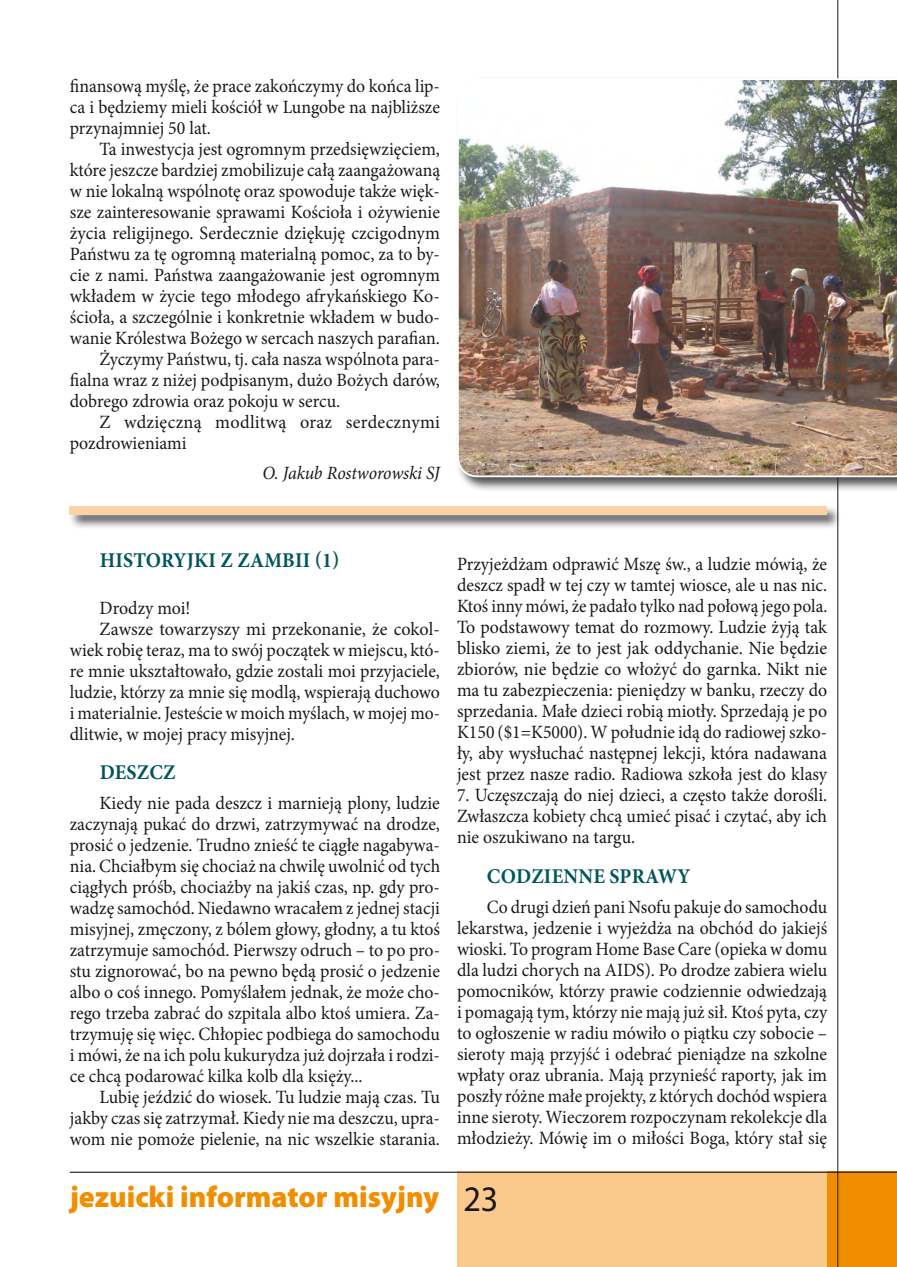
<style>
.page{position:relative;width:897px;height:1267px;background:#fff}
.page>*{position:absolute;margin:0;border:0;box-sizing:border-box;transform-origin:0 0}
.t1{font:900 30px "Myriad Pro";color:#f18e00}
._01_tytuł_działu_3b{font:700 21px "Minion Pro";letter-spacing:.01em;color:#00575b;scale:.95 1}
._01_tytuł_działu_3{font:700 21px "Minion Pro";letter-spacing:.01em;color:#00575b;scale:.95 1}
._01_tekst_główny{font:18.75px/21px "Minion Pro";color:#1a171c;text-align:justify;scale:.95 1}
._01_tekst_główny-2{font:18.75px/21px "Minion Pro";color:#1a171c;text-align:justify;scale:.96 1}
._01_tekst_główny-3{font:18.75px/21px "Minion Pro";color:#1a171c;text-align:justify;scale:.94 1}
._01_tekst_główny-4{font:18.75px/21px "Minion Pro";color:#1a171c;text-align:justify}
._01_tekst_główny_pod{font:italic 18.75px "Minion Pro";letter-spacing:-.01em;color:#1a171c;scale:.95 1}
.s1{font-weight:400;font-size:36px;color:#1a171c}
</style>
<div class="page">
<div style="left:457px;top:1171px;width:370px;height:95px;background:#fbc98c"></div>
<div style="left:827px;top:1171px;width:69px;height:95px;background:#f18e00"></div>
<hr style="left:70px;top:1171px;width:826px;height:1px;background:#1a171c">
<hr style="left:837px;top:0;width:1px;height:1266px;background:#1a171c">
<div style="left:68px;top:504px;width:773px;height:25px;background:#1a171c;opacity:.75"></div>
<div style="left:70px;top:506px;width:757px;height:9px;background:#fcd4a3"></div>
<div style="left:455px;top:76px;width:441px;height:416px;background:#1a171c;opacity:.75"></div>
<img style="left:457px;top:78px;width:439px;height:399px">
<p class="_01_tekst_główny" style="left:70px;top:76px;width:391px">finansową myślę, że prace zakończymy do końca lip&shy;ca i będziemy mieli kościół w Lungobe na najbliższe przynajmniej 50 lat.</p>
<p class="_01_tekst_główny" style="left:70px;top:139px;width:391px;text-indent:30px">Ta inwestycja jest ogromnym przedsięwzięciem, które jeszcze bardziej zmobilizuje całą zaangażowaną w nie lokalną wspólnotę oraz spowoduje także więk&shy;sze zainteresowanie sprawami Kościoła i ożywienie życia religijnego. Serdecznie dziękuję czcigodnym Państwu za tę ogromną materialną pomoc, za to by&shy;cie z nami. Państwa zaangażowanie jest ogromnym wkładem w życie tego młodego afrykańskiego Ko&shy;ścioła, a szczególnie i konkretnie wkładem w budo&shy;wanie Królestwa Bożego w sercach naszych parafian.</p>
<p class="_01_tekst_główny" style="left:70px;top:349px;width:391px;text-indent:30px">Życzymy Państwu, tj. cała nasza wspólnota para&shy;fialna wraz z niżej podpisanym, dużo Bożych darów, dobrego zdrowia oraz pokoju w sercu.</p>
<p class="_01_tekst_główny-4" style="left:70px;top:412px;width:372px;text-indent:30px">Z wdzięczną modlitwą oraz serdecznymi pozdrowieniami</p>
<p class="_01_tekst_główny_pod" style="left:262px;top:460px;width:188px">O. Jakub Rostworowski SJ</p>
<p class="_01_tytuł_działu_3" style="left:100px;top:545px;width:254px">HISTORYJKI Z ZAMBII (1)</p>
<p class="_01_tekst_główny" style="left:100px;top:597px;width:97px">Drodzy moi!</p>
<p class="_01_tekst_główny-4" style="left:70px;top:618px;width:371px;text-indent:30px">Zawsze towarzyszy mi przekonanie, że cokol&shy;wiek robię teraz, ma to swój początek w miejscu, któ&shy;re mnie ukształtowało, gdzie zostali moi przyjaciele, ludzie, którzy za mnie się modlą, wspierają duchowo i materialnie. Jesteście w moich myślach, w mojej mo&shy;dlitwie, w mojej pracy misyjnej.</p>
<p class="_01_tytuł_działu_3b" style="left:100px;top:757px;width:81px">DESZCZ</p>
<p class="_01_tekst_główny-2" style="left:70px;top:792px;width:387px;text-indent:30px">Kiedy nie pada deszcz i marnieją plony, ludzie zaczynają pukać do drzwi, zatrzymywać na drodze, prosić o jedzenie. Trudno znieść te ciągłe nagabywa&shy;nia. Chciałbym się chociaż na chwilę uwolnić od tych ciągłych próśb, chociażby na jakiś czas, np. gdy pro&shy;wadzę samochód. Niedawno wracałem z jednej stacji misyjnej, zmęczony, z bólem głowy, głodny, a tu ktoś zatrzymuje samochód. Pierwszy odruch – to po pro&shy;stu zignorować, bo na pewno będą prosić o jedzenie albo o coś innego. Pomyślałem jednak, że może cho&shy;rego trzeba zabrać do szpitala albo ktoś umiera. Za&shy;trzymuję się więc. Chłopiec podbiega do samochodu i mówi, że na ich polu kukurydza już dojrzała i rodzi&shy;ce chcą podarować kilka kolb dla księży...</p>
<p class="_01_tekst_główny" style="left:70px;top:1086px;width:391px;text-indent:30px">Lubię jeździć do wiosek. Tu ludzie mają czas. Tu jakby czas się zatrzymał. Kiedy nie ma deszczu, upra&shy;wom nie pomoże pielenie, na nic wszelkie starania.</p>
<p class="_01_tekst_główny" style="left:457px;top:553px;width:391px">Przyjeżdżam odprawić Mszę św., a ludzie mówią, że deszcz spadł w tej czy w tamtej wiosce, ale u nas nic.<br>Ktoś inny mówi, że padało tylko nad połową jego pola.<br>To podstawowy temat do rozmowy. Ludzie żyją tak blisko ziemi, że to jest jak oddychanie. Nie będzie zbiorów, nie będzie co włożyć do garnka. Nikt nie ma tu zabezpieczenia: pieniędzy w banku, rzeczy do sprzedania. Małe dzieci robią miotły. Sprzedają je po K150 ($1=K5000). W południe idą do radiowej szko&shy;ły, aby wysłuchać następnej lekcji, która nadawana jest przez nasze radio. Radiowa szkoła jest do klasy</p>
<p class="_01_tekst_główny" style="left:457px;top:784px;width:391px">7. Uczęszczają do niej dzieci, a często także dorośli.<br>Zwłaszcza kobiety chcą umieć pisać i czytać, aby ich nie oszukiwano na targu.</p>
<p class="_01_tytuł_działu_3b" style="left:487px;top:861px;width:216px">CODZIENNE SPRAWY</p>
<p class="_01_tekst_główny-3" style="left:457px;top:896px;width:395px;text-indent:30px">Co drugi dzień pani Nsofu pakuje do samochodu lekarstwa, jedzenie i wyjeżdża na obchód do jakiejś wioski. To program Home Base Care (opieka w domu dla ludzi chorych na AIDS). Po drodze zabiera wielu pomocników, którzy prawie codziennie odwiedzają i pomagają tym, którzy nie mają już sił. Ktoś pyta, czy to ogłoszenie w radiu mówiło o piątku czy sobocie – sieroty mają przyjść i odebrać pieniądze na szkolne wpłaty oraz ubrania. Mają przynieść raporty, jak im poszły różne małe projekty, z których dochód wspiera inne sieroty. Wieczorem rozpoczynam rekolekcje dla młodzieży. Mówię im o miłości Boga, który stał się</p>
<h1 class="t1" style="left:70px;top:1179px;width:430px">jezuicki informator misyjny <span class="s1">23</span></h1>
</div>
